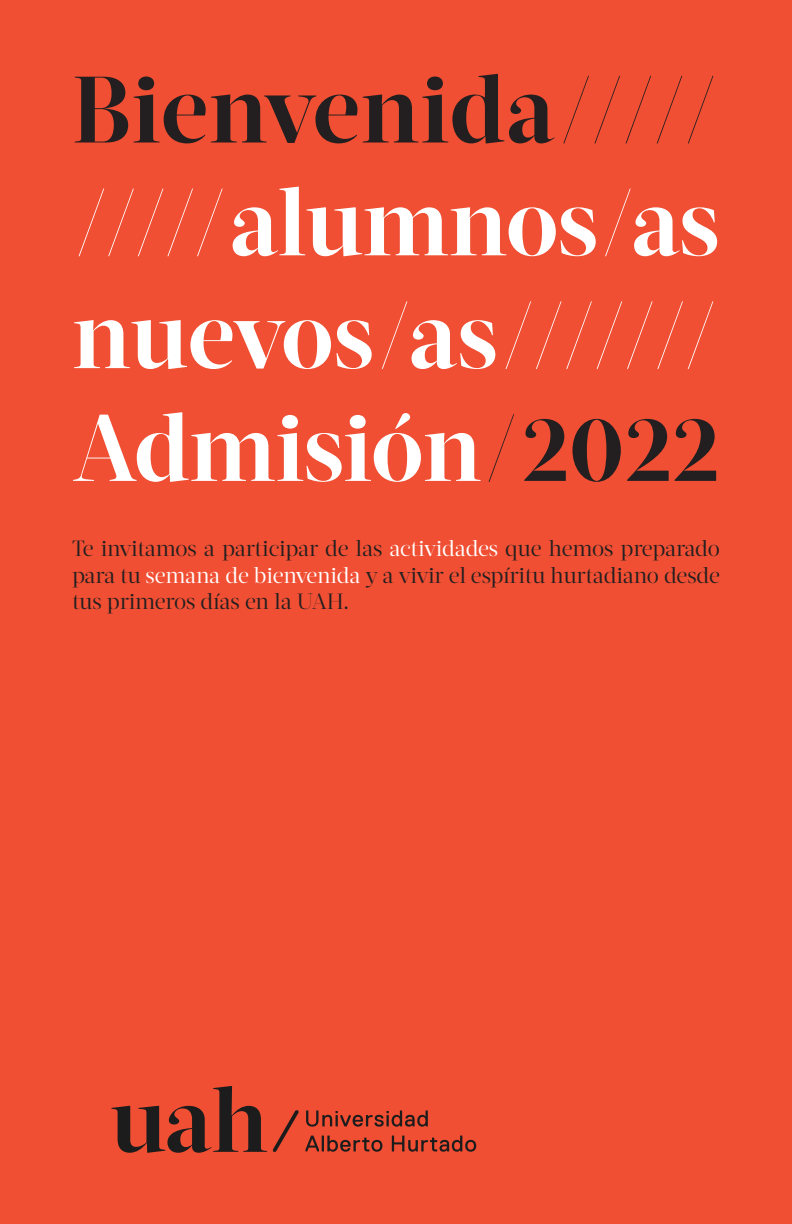
<style>
.page{position:relative;width:792px;height:1224px;background:#f04f33}
.page>*{position:absolute;margin:0;border:0;box-sizing:border-box;transform-origin:0 0}
.t1{font:700 94px "Acta Display";letter-spacing:-.01em;color:#fff}
.t2{font:700 94px "Acta Display";letter-spacing:.005em;color:#231f20}
.t3{font:22px/26.4px "Acta Display";letter-spacing:-.01em;color:#231f20;text-align:justify}
.s1{font-weight:900}
.s2{color:#231f20}
.s3{color:#fff}
</style>
<div class="page">
<svg style="left:305px;top:1136px;width:171px;height:16px"></svg>
<svg style="left:306px;top:1111px;width:122px;height:16px"></svg>
<svg style="left:111px;top:1086px;width:188px;height:67px"></svg>
<p class="t2" style="left:72px;top:54px;width:650px">Bienvenida<span class="s1">/////</span></p>
<p class="t1" style="left:72px;top:167px;width:649px"><span class="s1">/////</span>alumnos/as</p>
<p class="t1" style="left:72px;top:280px;width:649px">nuevos/as<span class="s1">///////</span></p>
<p class="t1" style="left:72px;top:392px;width:649px">Admisión<span class="s2">/2022</span></p>
<p class="t3" style="left:72px;top:536px;width:650px">Te invitamos a participar de las <span class="s3">actividades</span> que hemos preparado para tu <span class="s3">semana de bienvenida</span> y a vivir el espíritu hurtadiano desde tus primeros días en la UAH.</p>
</div>
